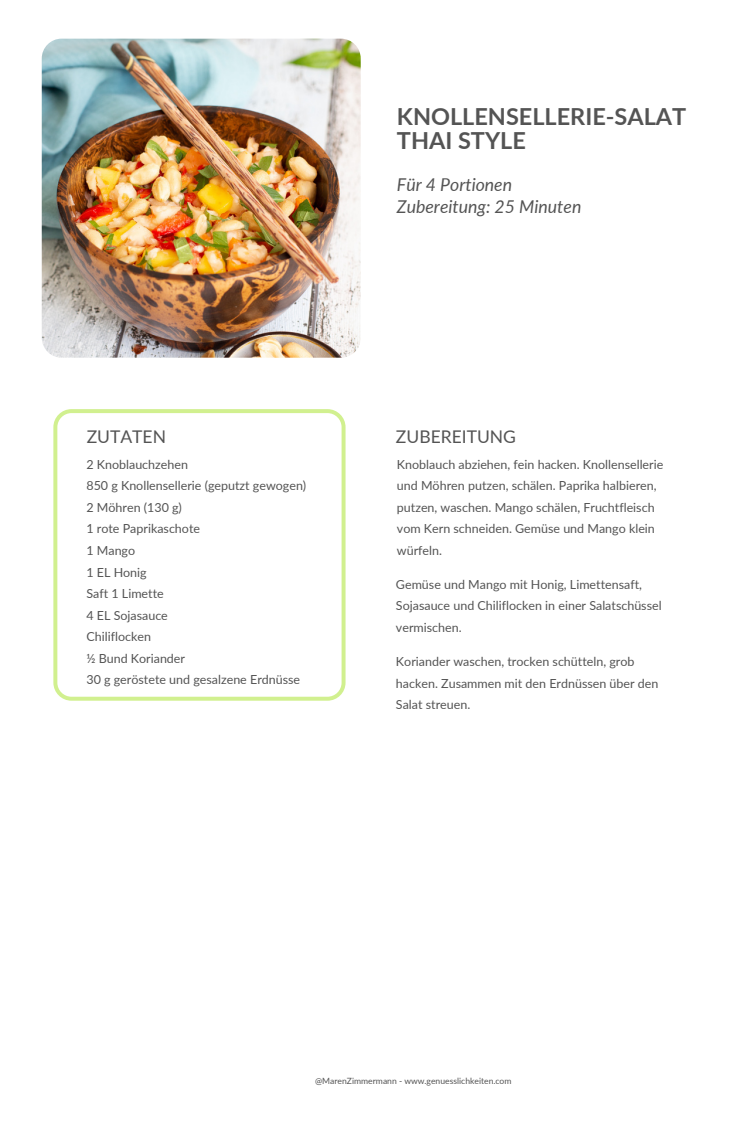
<style>
.page{position:relative;width:750px;height:1125px;background:#fff}
.page>*{position:absolute;margin:0;border:0;box-sizing:border-box;transform-origin:0 0}
.t1{font:700 23.5px/24.4px "Lato";color:#545454}
.t2{font:italic 17.62px "Lato";color:#545454}
.t3{font:17.5px "Lato";color:#545454}
.t4{font:12.5px/21.5px "Lato";color:#545454}
.t5{font:8.62px "Lato";color:#545454}
</style>
<div class="page">
<svg style="left:53px;top:409px;width:293px;height:292px"></svg>
<img style="left:42px;top:39px;width:319px;height:319px;border-radius:20px">
<p class="t1" style="left:397px;top:104px;width:291px">KNOLLENSELLERIE-SALAT<br>THAI STYLE</p>
<p class="t2" style="left:397px;top:174px;width:117px">Für 4 Portionen</p>
<p class="t2" style="left:397px;top:195px;width:186px">Zubereitung: 25 Minuten</p>
<p class="t3" style="left:87px;top:425px;width:81px">ZUTATEN</p>
<p class="t3" style="left:396px;top:425px;width:122px">ZUBEREITUNG</p>
<p class="t4" style="left:86px;top:453px;width:103px">2 Knoblauchzehen</p>
<p class="t4" style="left:86px;top:475px;width:221px">850 g Knollensellerie (geputzt gewogen)</p>
<p class="t4" style="left:86px;top:496px;width:97px">2 Möhren (130 g)</p>
<p class="t4" style="left:86px;top:518px;width:115px">1 rote Paprikaschote</p>
<p class="t4" style="left:86px;top:539px;width:50px">1 Mango</p>
<p class="t4" style="left:86px;top:561px;width:62px">1 EL Honig</p>
<p class="t4" style="left:86px;top:582px;width:79px">Saft 1 Limette</p>
<p class="t4" style="left:86px;top:604px;width:83px">4 EL Sojasauce</p>
<p class="t4" style="left:86px;top:626px;width:66px">Chiliflocken</p>
<p class="t4" style="left:86px;top:647px;width:100px">½ Bund Koriander</p>
<p class="t4" style="left:86px;top:669px;width:215px">30 g geröstete und gesalzene Erdnüsse</p>
<p class="t4" style="left:397px;top:453px;width:268px">Knoblauch abziehen, fein hacken. Knollensellerie und Möhren putzen, schälen. Paprika halbieren, putzen, waschen. Mango schälen, Fruchtfleisch vom Kern schneiden. Gemüse und Mango klein würfeln.</p>
<p class="t4" style="left:396px;top:573px;width:267px">Gemüse und Mango mit Honig, Limettensaft,<br>Sojasauce und Chiliflocken in einer Salatschüssel vermischen.</p>
<p class="t4" style="left:396px;top:651px;width:264px">Koriander waschen, trocken schütteln, grob hacken. Zusammen mit den Erdnüssen über den<br>Salat streuen.</p>
<p class="t5" style="left:315px;top:1076px;width:198px">@MarenZimmermann - www.genuesslichkeiten.com</p>
</div>
